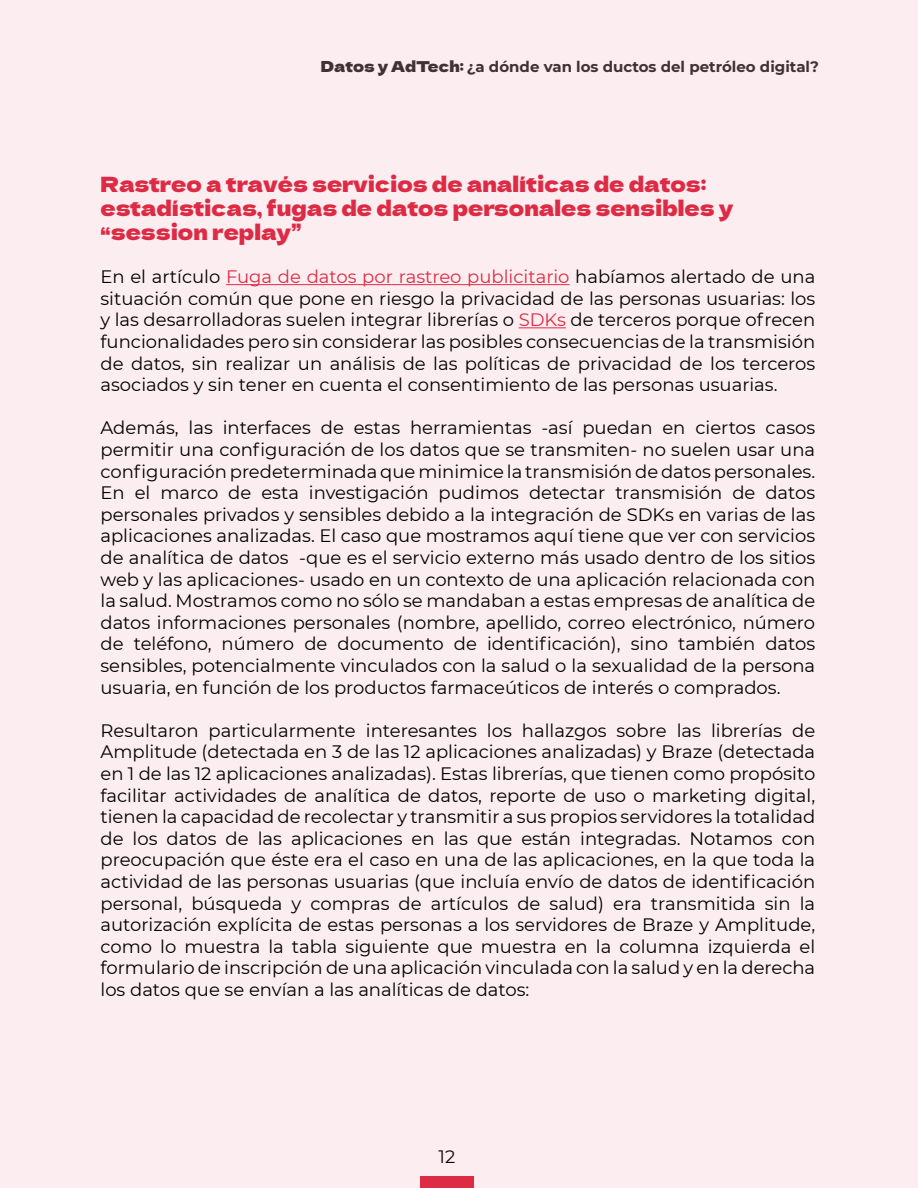
<style>
.page{position:relative;width:918px;height:1188px;background:#fceef0}
.page>*{position:absolute;margin:0;border:0;box-sizing:border-box;transform-origin:0 0}
.t1{font:21px/24px "Dela Gothic One";color:#de2b45}
.t2{font:18px/21.6px "Montserrat";color:#000;text-align:justify}
.t3{font:700 15px "Montserrat";color:#333}
.s1{font-family:"Dela Gothic One";font-weight:400}
.s2{color:#de2b45}
</style>
<div class="page">
<hr style="left:226px;top:284px;width:344px;height:1px;background:#de2b45">
<hr style="left:519px;top:327px;width:47px;height:1px;background:#de2b45">
<p class="t3" style="left:321px;top:55px;width:500px"><span class="s1">Datos y AdTech:</span> ¿a dónde van los ductos del petróleo digital?</p>
<p class="t1" style="left:100px;top:171px;width:635px">Rastreo a través servicios de analíticas de datos: estadísticas, fugas de datos personales sensibles y “session replay”</p>
<p class="t2" style="left:100px;top:265px;width:716px">En el artículo <span class="s2">Fuga de datos por rastreo publicitario</span> habíamos alertado de una situación común que pone en riesgo la privacidad de las personas usuarias: los y las desarrolladoras suelen integrar librerías o <span class="s2">SDKs</span> de terceros porque ofrecen funcionalidades pero sin considerar las posibles consecuencias de la transmisión de datos, sin realizar un análisis de las políticas de privacidad de los terceros asociados y sin tener en cuenta el consentimiento de las personas usuarias.</p>
<p class="t2" style="left:100px;top:417px;width:716px">Además, las interfaces de estas herramientas -así puedan en ciertos casos permitir una configuración de los datos que se transmiten- no suelen usar una configuración predeterminada que minimice la transmisión de datos personales.<br>En el marco de esta investigación pudimos detectar transmisión de datos personales privados y sensibles debido a la integración de SDKs en varias de las aplicaciones analizadas. El caso que mostramos aquí tiene que ver con servicios de analítica de datos -que es el servicio externo más usado dentro de los sitios web y las aplicaciones- usado en un contexto de una aplicación relacionada con la salud. Mostramos como no sólo se mandaban a estas empresas de analítica de datos informaciones personales (nombre, apellido, correo electrónico, número de teléfono, número de documento de identificación), sino también datos sensibles, potencialmente vinculados con la salud o la sexualidad de la persona usuaria, en función de los productos farmaceúticos de interés o comprados.</p>
<p class="t2" style="left:100px;top:719px;width:716px">Resultaron particularmente interesantes los hallazgos sobre las librerías de Amplitude (detectada en 3 de las 12 aplicaciones analizadas) y Braze (detectada en 1 de las 12 aplicaciones analizadas). Estas librerías, que tienen como propósito facilitar actividades de analítica de datos, reporte de uso o marketing digital, tienen la capacidad de recolectar y transmitir a sus propios servidores la totalidad de los datos de las aplicaciones en las que están integradas. Notamos con preocupación que éste era el caso en una de las aplicaciones, en la que toda la actividad de las personas usuarias (que incluía envío de datos de identificación personal, búsqueda y compras de artículos de salud) era transmitida sin la autorización explícita de estas personas a los servidores de Braze y Amplitude, como lo muestra la tabla siguiente que muestra en la columna izquierda el formulario de inscripción de una aplicación vinculada con la salud y en la derecha los datos que se envían a las analíticas de datos:</p>
<p class="t2" style="left:439px;top:1146px;width:18px">12</p>
</div>
